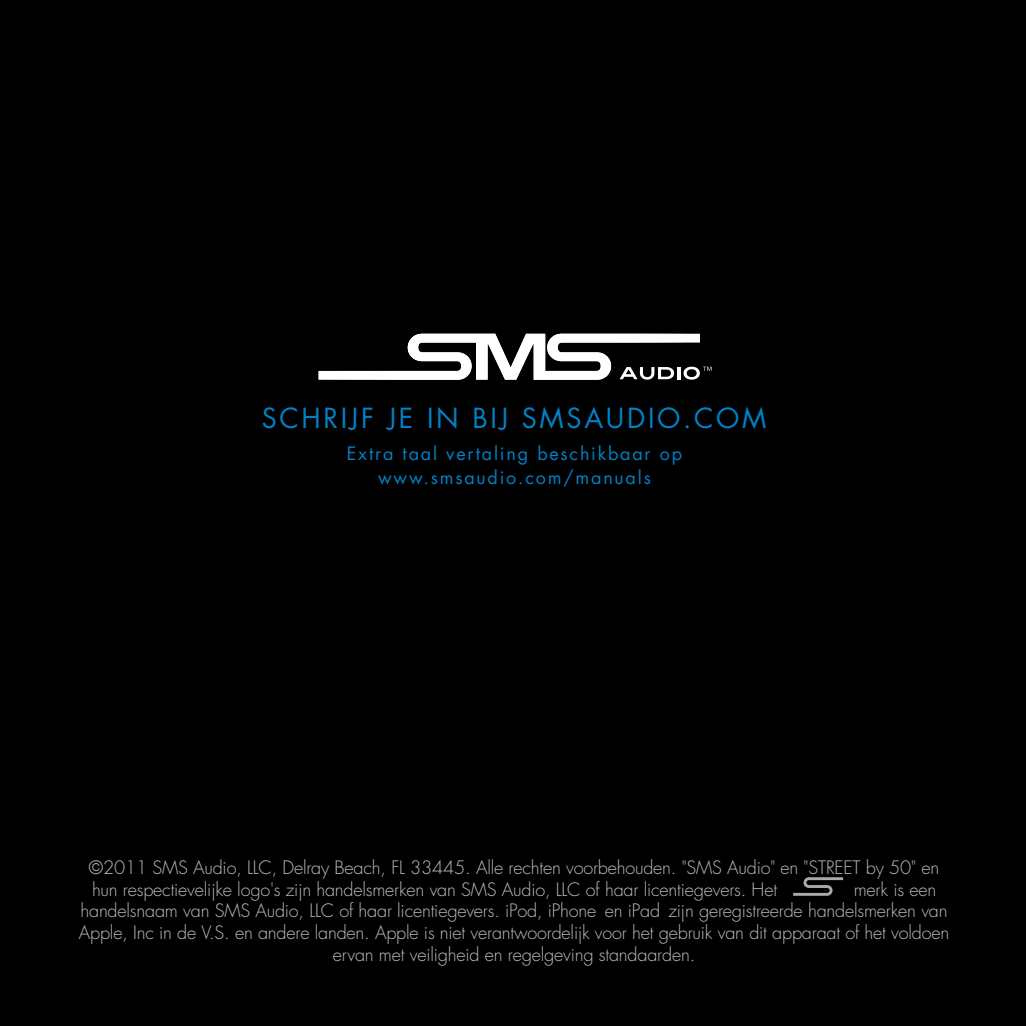
<style>
.page{position:relative;width:1026px;height:1026px;background:#000}
.page>*{position:absolute;margin:0;border:0;box-sizing:border-box;transform-origin:0 0}
.t1{font:27px "Futura Std";letter-spacing:.1em;color:#0081c6}
.t2{font:300 18px/22.2px "Futura Std";letter-spacing:-.01em;color:#bcbec0}
.t3{font:18px/24px "Futura Std";letter-spacing:.1em;color:#0081c6;text-align:center}
</style>
<div class="page">
<svg style="left:793px;top:877px;width:50px;height:19px"></svg>
<svg style="left:318px;top:334px;width:394px;height:46px"></svg>
<h1 class="t1" style="left:262px;top:401px;width:506px">SCHRIJF JE IN BIJ SMSAUDIO.COM</h1>
<p class="t3" style="left:347px;top:441px;width:337px">Extra taal vertaling beschikbaar op www.smsaudio.com/manuals</p>
<p class="t2" style="left:89px;top:857px;width:852px">©2011 SMS Audio, LLC, Delray Beach, FL 33445. Alle rechten voorbehouden. "SMS Audio" en "STREET by 50" en hun respectievelijke logo's zijn handelsmerken van SMS Audio, LLC of haar licentiegevers. Het</p>
<p class="t2" style="left:854px;top:879px;width:84px">merk is een</p>
<p class="t2" style="left:80px;top:900px;width:869px">handelsnaam van SMS Audio, LLC of haar licentiegevers. iPod, iPhone en iPad zijn geregistreerde handelsmerken van</p>
<p class="t2" style="left:79px;top:922px;width:872px">Apple, Inc in de V.S. en andere landen. Apple is niet verantwoordelijk voor het gebruik van dit apparaat of het voldoen</p>
<p class="t2" style="left:333px;top:943px;width:364px">ervan met veiligheid en regelgeving standaarden.</p>
</div>
